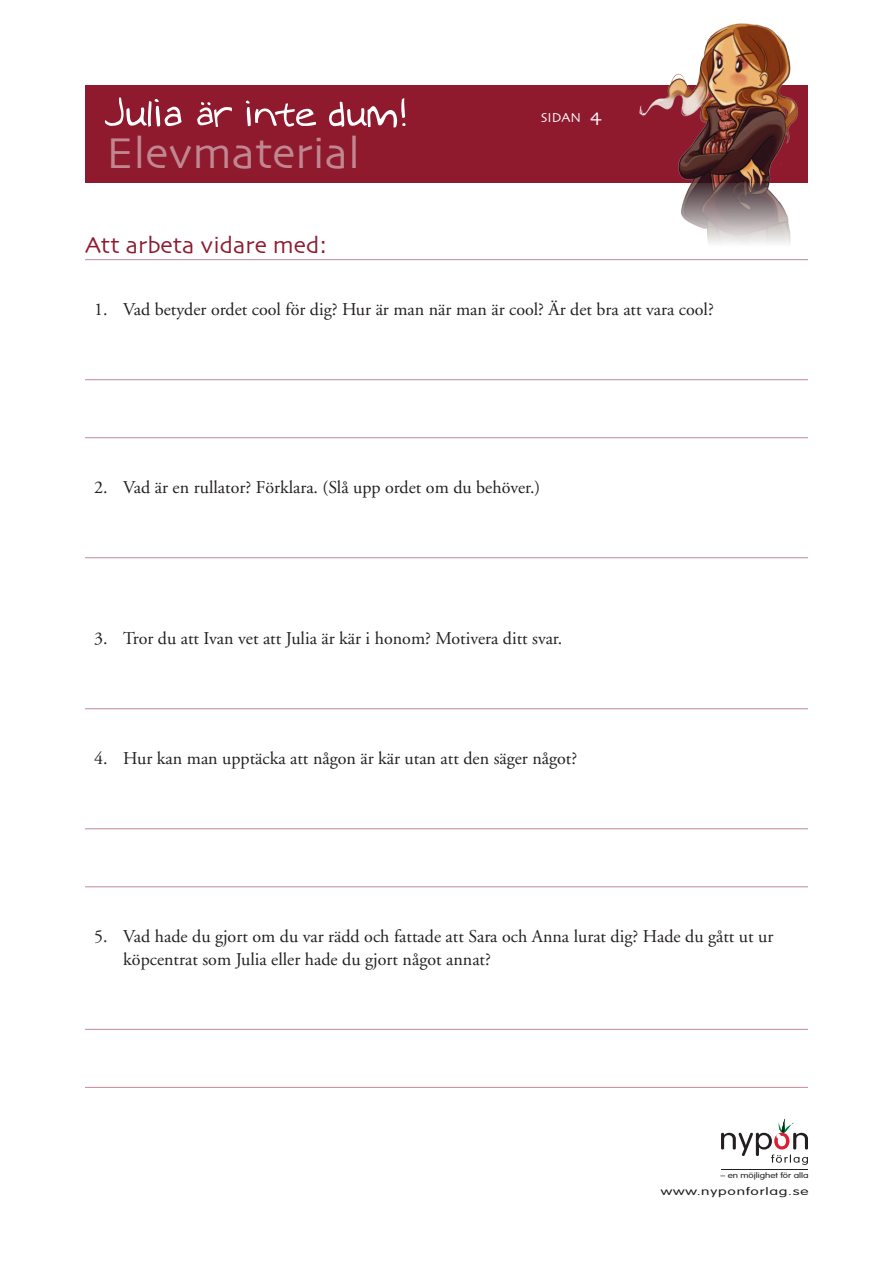
<style>
.page{position:relative;width:893px;height:1263px;background:#fff}
.page>*{position:absolute;margin:0;border:0;box-sizing:border-box;transform-origin:0 0}
.t1{font:45px "Skia";color:#c18791}
.t2{font:24px "Skia";color:#8f1a2e}
.t3{font:18px/22.5px "Adobe Garamond";color:#231f20}
.t4{font:13.5px "Skia";color:#fff}
.t5{font:300 10.5px "VAG Rounded";letter-spacing:.05em;color:#231f20;scale:1.48 1}
.t6{font:300 7.65px "VAG Rounded";letter-spacing:-.005em;color:#231f20;scale:1.28 1}
.s1{font-size:19.5px}
</style>
<div class="page">
<div style="left:85px;top:85px;width:723px;height:98px;background:#8f1a2e"></div>
<svg style="left:721px;top:1118px;width:87px;height:47px"></svg>
<hr style="left:721px;top:1170px;width:87px;height:1px;background:#231f20">
<svg style="left:105px;top:97px;width:77px;height:30px"></svg>
<svg style="left:329px;top:98px;width:76px;height:29px"></svg>
<svg style="left:197px;top:101px;width:119px;height:26px"></svg>
<img style="left:639px;top:23px;width:159px;height:221px">
<hr style="left:85px;top:259px;width:723px;height:1px;background:#c18791">
<hr style="left:85px;top:379px;width:723px;height:1px;background:#c18791">
<hr style="left:85px;top:437px;width:723px;height:1px;background:#c18791">
<hr style="left:85px;top:557px;width:723px;height:1px;background:#c18791">
<hr style="left:85px;top:708px;width:723px;height:1px;background:#c18791">
<hr style="left:85px;top:828px;width:723px;height:1px;background:#c18791">
<hr style="left:85px;top:886px;width:723px;height:1px;background:#c18791">
<hr style="left:85px;top:1029px;width:723px;height:1px;background:#c18791">
<hr style="left:85px;top:1087px;width:723px;height:1px;background:#c18791">
<h1 class="t1" style="left:106px;top:126px;width:255px">Elevmaterial</h1>
<h2 class="t2" style="left:85px;top:231px;width:244px">Att arbeta vidare med:</h2>
<p class="t4" style="left:541px;top:109px;width:62px">sidan <span class="s1">4</span></p>
<p class="t3" style="left:94px;top:298px;width:621px">1. Vad betyder ordet cool för dig? Hur är man när man är cool? Är det bra att vara cool?</p>
<p class="t3" style="left:94px;top:476px;width:448px">2. Vad är en rullator? Förklara. (Slå upp ordet om du behöver.)</p>
<p class="t3" style="left:94px;top:627px;width:470px">3. Tror du att Ivan vet att Julia är kär i honom? Motivera ditt svar.</p>
<p class="t3" style="left:94px;top:747px;width:485px">4. Hur kan man upptäcka att någon är kär utan att den säger något?</p>
<p class="t3" style="left:123px;top:925px;width:651px;text-indent:-29px">5. Vad hade du gjort om du var rädd och fattade att Sara och Anna lurat dig? Hade du gått ut ur köpcentrat som Julia eller hade du gjort något annat?</p>
<p class="t6" style="left:720px;top:1170px;width:70px">– en möjlighet för alla</p>
<p class="t5" style="left:661px;top:1185px;width:101px">www.nyponforlag.se</p>
</div>
